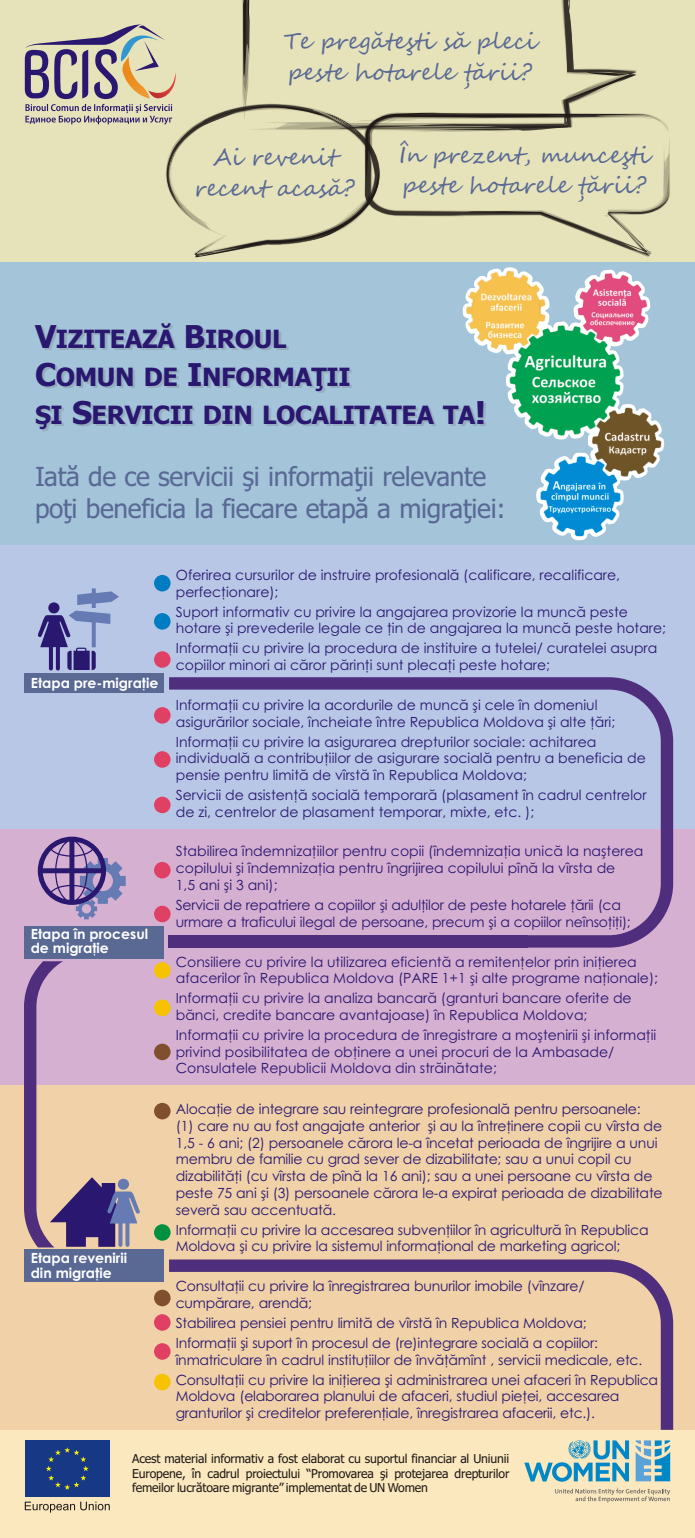
<style>
.page{position:relative;width:695px;height:1538px;background:#fff}
.page>*{position:absolute;margin:0;border:0;box-sizing:border-box;transform-origin:0 0}
.t1{font:26.25px/31.7px "Tahoma";letter-spacing:-.015em;color:#596994}
.t2{font:700 25.2px/38px "Tahoma";letter-spacing:-.015em;color:#291770}
.t3{font:22.75px/30.6px "Segoe Script";color:#596994}
.t4{font:14px/16.6px "Century Gothic";color:#291770}
.t5{font:700 14px/14.3px "Century Gothic";color:#fff}
.t6{font:12.25px/14.7px "Tahoma";letter-spacing:-.015em;color:#1f1a17;text-align:justify}
.s1{font-size:31.5px}
</style>
<div class="page">
<div style="left:0;top:0;width:694px;height:262px;background:#e6e3ba"></div>
<div style="left:0;top:262px;width:694px;height:283px;background:#a3c4d9"></div>
<div style="left:0;top:545px;width:694px;height:284px;background:#b8c7e6"></div>
<div style="left:0;top:829px;width:694px;height:256px;background:#d6b0d1"></div>
<div style="left:0;top:1085px;width:694px;height:345px;background:#f0d1a8"></div>
<div style="left:0;top:1430px;width:694px;height:107px;background:#fce8bf"></div>
<svg style="left:25px;top:0;width:637px;height:257px"></svg>
<svg style="left:462px;top:267px;width:189px;height:162px"></svg>
<img style="left:536px;top:404px;width:128px;height:136px">
<div style="left:25px;top:1440px;width:85px;height:57px;background:#173885"></div>
<svg style="left:46px;top:1447px;width:43px;height:43px"></svg>
<svg style="left:25px;top:1501px;width:85px;height:11px"></svg>
<svg style="left:524px;top:1440px;width:105px;height:42px"></svg>
<svg style="left:555px;top:1488px;width:115px;height:14px"></svg>
<svg style="left:635px;top:1440px;width:35px;height:41px"></svg>
<div style="left:25px;top:1249px;width:139px;height:32px;background:#596994"></div>
<div style="left:25px;top:926px;width:139px;height:32px;background:#596994"></div>
<div style="left:25px;top:673px;width:139px;height:20px;background:#596994"></div>
<svg style="left:38px;top:588px;width:81px;height:82px"></svg>
<svg style="left:38px;top:837px;width:88px;height:82px"></svg>
<svg style="left:169px;top:677px;width:504px;height:270px"></svg>
<svg style="left:24px;top:961px;width:116px;height:286px"></svg>
<div style="left:169px;top:935px;width:359px;height:12px;background:#4f2e7d"></div>
<svg style="left:169px;top:1259px;width:504px;height:171px"></svg>
<div style="left:154px;top:575px;width:16px;height:16px;background:#007dc2;border-radius:50%"></div>
<div style="left:154px;top:613px;width:16px;height:17px;background:#007dc2;border-radius:50%"></div>
<div style="left:154px;top:651px;width:16px;height:17px;background:#e04063;border-radius:50%"></div>
<div style="left:154px;top:707px;width:16px;height:17px;background:#e04063;border-radius:50%"></div>
<div style="left:154px;top:751px;width:16px;height:17px;background:#e04063;border-radius:50%"></div>
<div style="left:154px;top:797px;width:16px;height:16px;background:#e04063;border-radius:50%"></div>
<div style="left:154px;top:862px;width:16px;height:16px;background:#e04063;border-radius:50%"></div>
<div style="left:154px;top:906px;width:16px;height:16px;background:#e04063;border-radius:50%"></div>
<div style="left:154px;top:962px;width:16px;height:17px;background:#f7c200;border-radius:50%"></div>
<div style="left:154px;top:999px;width:16px;height:17px;background:#f7c200;border-radius:50%"></div>
<div style="left:154px;top:1044px;width:16px;height:16px;background:#804f2e;border-radius:50%"></div>
<div style="left:154px;top:1103px;width:16px;height:16px;background:#804f2e;border-radius:50%"></div>
<div style="left:154px;top:1224px;width:16px;height:17px;background:#009140;border-radius:50%"></div>
<div style="left:154px;top:1290px;width:16px;height:16px;background:#804f2e;border-radius:50%"></div>
<div style="left:154px;top:1343px;width:16px;height:17px;background:#e04063;border-radius:50%"></div>
<div style="left:154px;top:1314px;width:16px;height:17px;background:#e04063;border-radius:50%"></div>
<div style="left:154px;top:1374px;width:16px;height:16px;background:#f7c200;border-radius:50%"></div>
<h3 class="t3" style="left:283px;top:28px;width:254px">Te pregăteşti să pleci peste hotarele ţării?</h3>
<h3 class="t3" style="left:194px;top:144px;width:162px;text-align:center">Ai revenit recent acasă?</h3>
<h3 class="t3" style="left:399px;top:142px;width:252px">În prezent, munceşti peste hotarele ţării?</h3>
<h2 class="t2" style="left:35px;top:322px;width:452px"><span class="s1">V</span>IZITEAZĂ <span class="s1">B</span>IROUL<br><span class="s1">C</span>OMUN DE <span class="s1">I</span>NFORMAŢII<br>ŞI <span class="s1">S</span>ERVICII DIN LOCALITATEA TA<span class="s1">!</span></h2>
<h1 class="t1" style="left:35px;top:463px;width:472px">Iată de ce servicii şi informaţii relevante poţi beneficia la fiecare etapă a migraţiei:</h1>
<p class="t4" style="left:176px;top:568px;width:446px">Oferirea cursurilor de instruire profesională (calificare, recalificare, perfecţionare);</p>
<p class="t4" style="left:176px;top:604px;width:491px">Suport informativ cu privire la angajarea provizorie la muncă peste hotare şi prevederile legale ce ţin de angajarea la muncă peste hotare;</p>
<p class="t4" style="left:176px;top:641px;width:483px">Informaţii cu privire la procedura de instituire a tutelei/ curatelei asupra copiilor minori ai căror părinţi sunt plecaţi peste hotare;</p>
<p class="t4" style="left:176px;top:698px;width:441px">Informaţii cu privire la acordurile de muncă şi cele în domeniul asigurărilor sociale, încheiate între Republica Moldova şi alte ţări;</p>
<p class="t4" style="left:176px;top:735px;width:471px">Informaţii cu privire la asigurarea drepturilor sociale: achitarea individuală a contribuţiilor de asigurare socială pentru a beneficia de pensie pentru limită de vîrstă în Republica Moldova;</p>
<p class="t4" style="left:176px;top:788px;width:472px">Servicii de asistenţă socială temporară (plasament în cadrul centrelor de zi, centrelor de plasament temporar, mixte, etc. );</p>
<p class="t4" style="left:176px;top:844px;width:469px">Stabilirea îndemnizaţiilor pentru copii (îndemnizaţia unică la naşterea copilului şi îndemnizaţia pentru îngrijirea copilului pînă la vîrsta de<br>1,5 ani şi 3 ani);</p>
<p class="t4" style="left:176px;top:898px;width:456px">Servicii de repatriere a copiilor şi adulţilor de peste hotarele ţării (ca urmare a traficului ilegal de persoane, precum şi a copiilor neînsoţiţi);</p>
<p class="t4" style="left:176px;top:954px;width:483px">Consiliere cu privire la utilizarea eficientă a remitenţelor prin iniţierea afacerilor în Republica Moldova (PARE 1+1 şi alte programe naţionale);</p>
<p class="t4" style="left:176px;top:991px;width:457px">Informaţii cu privire la analiza bancară (granturi bancare oferite de bănci, credite bancare avantajoase) în Republica Moldova;</p>
<p class="t4" style="left:176px;top:1028px;width:482px">Informaţii cu privire la procedura de înregistrare a moştenirii şi informaţii privind posibilitatea de obţinere a unei procuri de la Ambasade/<br>Consulatele Republicii Moldova din străinătate;</p>
<p class="t4" style="left:176px;top:1102px;width:488px">Alocaţie de integrare sau reintegrare profesională pentru persoanele:<br>(1) care nu au fost angajate anterior şi au la întreţinere copii cu vîrsta de 1,5 - 6 ani; (2) persoanele cărora le-a încetat perioada de îngrijire a unui membru de familie cu grad sever de dizabilitate; sau a unui copil cu dizabilităţi (cu vîrsta de pînă la 16 ani); sau a unei persoane cu vîrsta de peste 75 ani şi (3) persoanele cărora le-a expirat perioada de dizabilitate severă sau accentuată.</p>
<p class="t4" style="left:176px;top:1222px;width:474px">Informaţii cu privire la accesarea subvenţiilor în agricultură în Republica<br>Moldova şi cu privire la sistemul informaţional de marketing agricol;</p>
<p class="t4" style="left:176px;top:1279px;width:410px">Consultaţii cu privire la înregistrarea bunurilor imobile (vînzare/ cumpărare, arendă;</p>
<p class="t4" style="left:176px;top:1314px;width:424px;line-height:19.9px">Stabilirea pensiei pentru limită de vîrstă în Republica Moldova;<br>Informaţii şi suport în procesul de (re)integrare socială a copiilor:</p>
<p class="t4" style="left:176px;top:1351px;width:484px;line-height:19.9px">înmatriculare în cadrul instituţiilor de învăţămînt , servicii medicale, etc.<br>Consultaţii cu privire la iniţierea şi administrarea unei afaceri în Republica</p>
<p class="t4" style="left:176px;top:1389px;width:445px">Moldova (elaborarea planului de afaceri, studiul pieţei, accesarea granturilor şi creditelor preferenţiale, înregistrarea afacerii, etc.).</p>
<p class="t6" style="left:132px;top:1452px;width:379px">Acest material informativ a fost elaborat cu suportul financiar al Uniunii Europene, în cadrul proiectului “Promovarea şi protejarea drepturilor femeilor lucrătoare migrante” implementat de UN Women</p>
<p class="t5" style="left:31px;top:677px;width:129px">Etapa pre-migraţie</p>
<p class="t5" style="left:31px;top:928px;width:119px">Etapa în procesul de migraţie</p>
<p class="t5" style="left:31px;top:1252px;width:98px">Etapa revenirii din migraţie</p>
</div>
